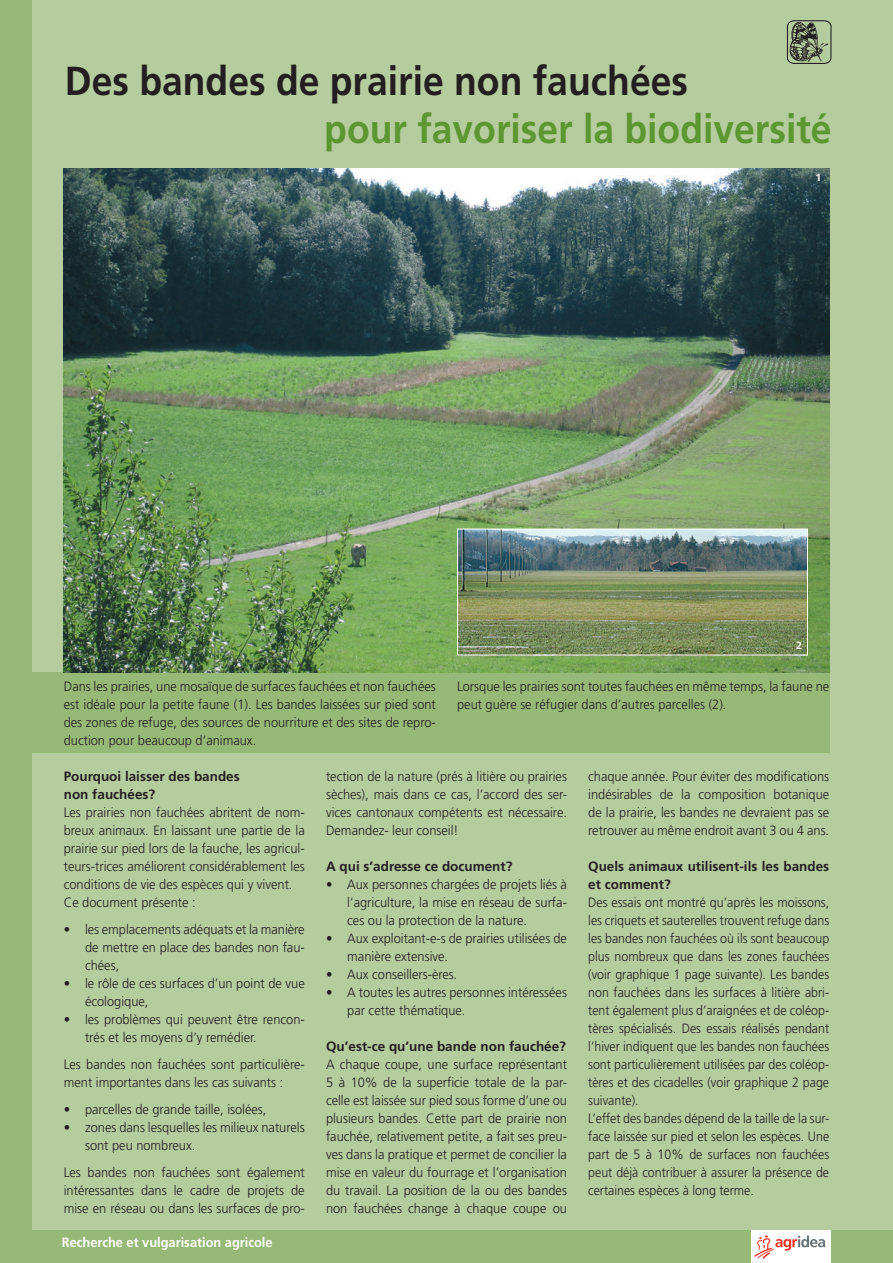
<style>
.page{position:relative;width:893px;height:1263px;background:#b5cc9e}
.page>*{position:absolute;margin:0;border:0;box-sizing:border-box;transform-origin:0 0}
.t1{font:700 40.5px "Frutiger";color:#231f20;scale:.92 1}
.t2{font:700 40.5px "Frutiger";color:#5c9731;scale:.92 1}
.t3{font:300 13.5px/18px "Frutiger";color:#231f20;text-align:justify;scale:.95 1}
.t4{font:300 13.5px/18px "Frutiger";color:#231f20;text-align:justify;scale:.92 1}
.t5{font:700 13.5px/18px "Frutiger";color:#231f20}
._03_Legende{font:700 13.5px "Frutiger";color:#fff;scale:.95 1}
.t6{font:700 10.5px "Frutiger";color:#fff}
</style>
<div class="page">
<div style="left:0;top:673px;width:829px;height:80px;background:#96b977"></div>
<img style="left:64px;top:169px;width:765px;height:504px">
<img style="left:459px;top:531px;width:347px;height:122px">
<div style="left:457px;top:529px;width:351px;height:126px;border:1px solid #fff"></div>
<div style="left:0;top:0;width:32px;height:1263px;background:#96b977"></div>
<div style="left:0;top:1231px;width:893px;height:32px;background:#96b977"></div>
<div style="left:751px;top:1231px;width:79px;height:32px;background:#fff"></div>
<svg style="left:754px;top:1235px;width:71px;height:23px"></svg>
<svg style="left:786px;top:20px;width:46px;height:44px"></svg>
<p class="t1" style="left:65px;top:57px;width:679px">Des bandes de prairie non fauchées</p>
<p class="t2" style="left:324px;top:105px;width:553px">pour favoriser la biodiversité</p>
<p class="t6" style="left:815px;top:171px;width:7px">1</p>
<p class="t6" style="left:796px;top:639px;width:7px">2</p>
<p class="t3" style="left:64px;top:677px;width:393px">Dans les prairies, une mosaïque de surfaces fauchées et non fauchées est idéale pour la petite faune (1). Les bandes laissées sur pied sont des zones de refuge, des sources de nourriture et des sites de repro&shy;duction pour beaucoup d’animaux.</p>
<p class="t3" style="left:457px;top:677px;width:393px">Lorsque les prairies sont toutes fauchées en même temps, la faune ne peut guère se réfugier dans d’autres parcelles (2).</p>
<p class="t5" style="left:64px;top:767px;width:178px">Pourquoi laisser des bandes</p>
<p class="t5" style="left:64px;top:785px;width:93px">non fauchées?</p>
<p class="t3" style="left:64px;top:803px;width:255px">Les prairies non fauchées abritent de nom&shy;breux animaux. En laissant une partie de la prairie sur pied lors de la fauche, les agricul&shy;teurs-trices améliorent considérablement les conditions de vie des espèces qui y vivent.</p>
<p class="t3" style="left:64px;top:893px;width:140px">Ce document présente :</p>
<p class="t3" style="left:85px;top:920px;width:233px;text-indent:-21px">• les emplacements adéquats et la manière de mettre en place des bandes non fau&shy;chées,</p>
<p class="t3" style="left:85px;top:974px;width:233px;text-indent:-21px">• le rôle de ces surfaces d’un point de vue écologique,</p>
<p class="t3" style="left:85px;top:1010px;width:233px;text-indent:-21px">• les problèmes qui peuvent être rencon&shy;trés et les moyens d’y remédier.</p>
<p class="t3" style="left:64px;top:1055px;width:255px">Les bandes non fauchées sont particulière&shy;ment importantes dans les cas suivants :</p>
<p class="t3" style="left:64px;top:1100px;width:215px">• parcelles de grande taille, isolées,</p>
<p class="t3" style="left:85px;top:1118px;width:233px;text-indent:-21px">• zones dans lesquelles les milieux naturels sont peu nombreux.</p>
<p class="t3" style="left:64px;top:1163px;width:255px">Les bandes non fauchées sont également intéressantes dans le cadre de projets de mise en réseau ou dans les surfaces de pro-</p>
<p class="_03_Legende" style="left:62px;top:1235px;width:223px">Recherche et vulgarisation agricole</p>
<p class="t3" style="left:326px;top:767px;width:255px">tection de la nature (prés à litière ou prairies sèches), mais dans ce cas, l’accord des ser&shy;vices cantonaux compétents est nécessaire.<br>Demandez- leur conseil!</p>
<p class="t5" style="left:326px;top:857px;width:188px">A qui s’adresse ce document?</p>
<p class="t3" style="left:347px;top:875px;width:233px;text-indent:-21px">• Aux personnes chargées de projets liés à l’agriculture, la mise en réseau de surfa&shy;ces ou la protection de la nature.</p>
<p class="t3" style="left:347px;top:929px;width:233px;text-indent:-21px">• Aux exploitant-e-s de prairies utilisées de manière extensive.</p>
<p class="t3" style="left:326px;top:965px;width:140px">• Aux conseillers-ères.</p>
<p class="t3" style="left:347px;top:983px;width:233px;text-indent:-21px">• A toutes les autres personnes intéressées par cette thématique.</p>
<p class="t5" style="left:326px;top:1037px;width:242px">Qu’est-ce qu’une bande non fauchée?</p>
<p class="t3" style="left:326px;top:1055px;width:255px">A chaque coupe, une surface représentant 5 à 10% de la superficie totale de la par&shy;celle est laissée sur pied sous forme d’une ou plusieurs bandes. Cette part de prairie non fauchée, relativement petite, a fait ses preu&shy;ves dans la pratique et permet de concilier la mise en valeur du fourrage et l’organisation du travail. La position de la ou des bandes non fauchées change à chaque coupe ou</p>
<p class="t3" style="left:588px;top:767px;width:255px">chaque année. Pour éviter des modifications indésirables de la composition botanique de la prairie, les bandes ne devraient pas se retrouver au même endroit avant 3 ou 4 ans.</p>
<p class="t5" style="left:588px;top:857px;width:242px">Quels animaux utilisent-ils les bandes et comment?</p>
<p class="t4" style="left:588px;top:893px;width:263px">Des essais ont montré qu’après les moissons, les criquets et sauterelles trouvent refuge dans les bandes non fauchées où ils sont beaucoup plus nombreux que dans les zones fauchées (voir graphique 1 page suivante). Les bandes non fauchées dans les surfaces à litière abri&shy;tent également plus d’araignées et de coléop&shy;tères spécialisés. Des essais réalisés pendant l’hiver indiquent que les bandes non fauchées sont particulièrement utilisées par des coléop&shy;tères et des cicadelles (voir graphique 2 page suivante).</p>
<p class="t4" style="left:588px;top:1109px;width:263px">L’effet des bandes dépend de la taille de la sur&shy;face laissée sur pied et selon les espèces. Une part de 5 à 10% de surfaces non fauchées peut déjà contribuer à assurer la présence de certaines espèces à long terme.</p>
</div>
